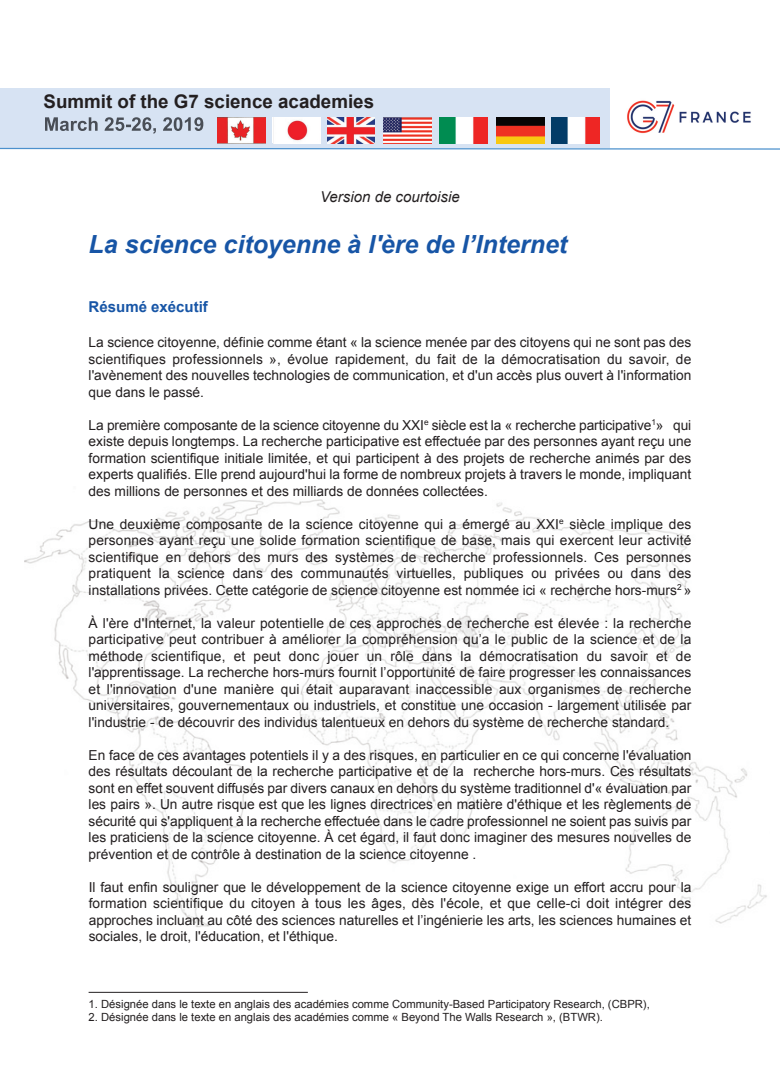
<style>
.page{position:relative;width:780px;height:1088px;background:#fff}
.page>*{position:absolute;margin:0;border:0;box-sizing:border-box;transform-origin:0 0}
.t1{font:italic 700 25px "Arial";color:#1755a6}
.t2{font:700 18.75px "Arial";color:#231f20}
.t3{font:italic 15px "Arial";color:#231f20}
.t4{font:700 15px "Arial";color:#1755a6}
.t5{font:13.75px/16.5px "Arial";color:#231f20;text-align:justify}
.t6{font:11.25px "Arial";color:#231f20}
</style>
<div class="page">
<img style="left:24px;top:499px;width:743px;height:428px">
<div style="left:0;top:89px;width:609px;height:59px;background:#d7e3f3"></div>
<svg style="left:45px;top:117px;width:106px;height:14px"></svg>
<img style="left:627px;top:100px;width:124px;height:34px">
<svg style="left:0;top:147px;width:780px;height:3px"></svg>
<div style="left:273px;top:117px;width:48px;height:26px;background:#fff"></div>
<img style="left:276px;top:117px;width:44px;height:26px">
<img style="left:327px;top:117px;width:48px;height:26px">
<img style="left:384px;top:117px;width:48px;height:26px">
<img style="left:496px;top:117px;width:48px;height:26px">
<img style="left:551px;top:117px;width:48px;height:26px">
<img style="left:217px;top:117px;width:48px;height:26px">
<img style="left:439px;top:117px;width:48px;height:26px">
<hr style="left:89px;top:992px;width:219px;height:1px;background:#231f20">
<h2 class="t2" style="left:44px;top:91px;width:332px">Summit of the G7 science academies</h2>
<p class="t3" style="left:320px;top:189px;width:141px">Version de courtoisie</p>
<h1 class="t1" style="left:89px;top:231px;width:480px">La science citoyenne à l'ère de l’Internet</h1>
<p class="t4" style="left:89px;top:299px;width:121px">Résumé exécutif</p>
<p class="t5" style="left:89px;top:334px;width:604px">La science citoyenne, définie comme étant « la science menée par des citoyens qui ne sont pas des scientifiques professionnels », évolue rapidement, du fait de la démocratisation du savoir, de l'avènement des nouvelles technologies de communication, et d'un accès plus ouvert à l'information que dans le passé.</p>
<p class="t5" style="left:89px;top:417px;width:604px">La première composante de la science citoyenne du XXI<sup>e</sup> siècle est la « recherche participative<sup>1</sup>» qui existe depuis longtemps. La recherche participative est effectuée par des personnes ayant reçu une formation scientifique initiale limitée, et qui participent à des projets de recherche animés par des experts qualifiés. Elle prend aujourd'hui la forme de nombreux projets à travers le monde, impliquant des millions de personnes et des milliards de données collectées.</p>
<p class="t5" style="left:89px;top:516px;width:604px">Une deuxième composante de la science citoyenne qui a émergé au XXI<sup>e</sup> siècle implique des personnes ayant reçu une solide formation scientifique de base, mais qui exercent leur activité scientifique en dehors des murs des systèmes de recherche professionnels. Ces personnes pratiquent la science dans des communautés virtuelles, publiques ou privées ou dans des installations privées. Cette catégorie de science citoyenne est nommée ici « recherche hors-murs<sup>2</sup> »</p>
<p class="t5" style="left:89px;top:615px;width:604px">À l'ère d'Internet, la valeur potentielle de ces approches de recherche est élevée : la recherche participative peut contribuer à améliorer la compréhension qu’a le public de la science et de la méthode scientifique, et peut donc jouer un rôle dans la démocratisation du savoir et de l'apprentissage. La recherche hors-murs fournit l’opportunité de faire progresser les connaissances et l'innovation d'une manière qui était auparavant inaccessible aux organismes de recherche universitaires, gouvernementaux ou industriels, et constitue une occasion - largement utilisée par l'industrie - de découvrir des individus talentueux en dehors du système de recherche standard.</p>
<p class="t5" style="left:89px;top:747px;width:604px">En face de ces avantages potentiels il y a des risques, en particulier en ce qui concerne l'évaluation des résultats découlant de la recherche participative et de la recherche hors-murs. Ces résultats sont en effet souvent diffusés par divers canaux en dehors du système traditionnel d'« évaluation par les pairs ». Un autre risque est que les lignes directrices en matière d'éthique et les règlements de sécurité qui s'appliquent à la recherche effectuée dans le cadre professionnel ne soient pas suivis par les praticiens de la science citoyenne. À cet égard, il faut donc imaginer des mesures nouvelles de prévention et de contrôle à destination de la science citoyenne .</p>
<p class="t5" style="left:89px;top:879px;width:604px">Il faut enfin souligner que le développement de la science citoyenne exige un effort accru pour la formation scientifique du citoyen à tous les âges, dès l'école, et que celle-ci doit intégrer des approches incluant au côté des sciences naturelles et l’ingénierie les arts, les sciences humaines et sociales, le droit, l'éducation, et l'éthique.</p>
<p class="t6" style="left:89px;top:997px;width:562px">1. Désignée dans le texte en anglais des académies comme Community-Based Participatory Research, (CBPR),</p>
<p class="t6" style="left:89px;top:1011px;width:516px">2. Désignée dans le texte en anglais des académies comme « Beyond The Walls Research », (BTWR).</p>
</div>
